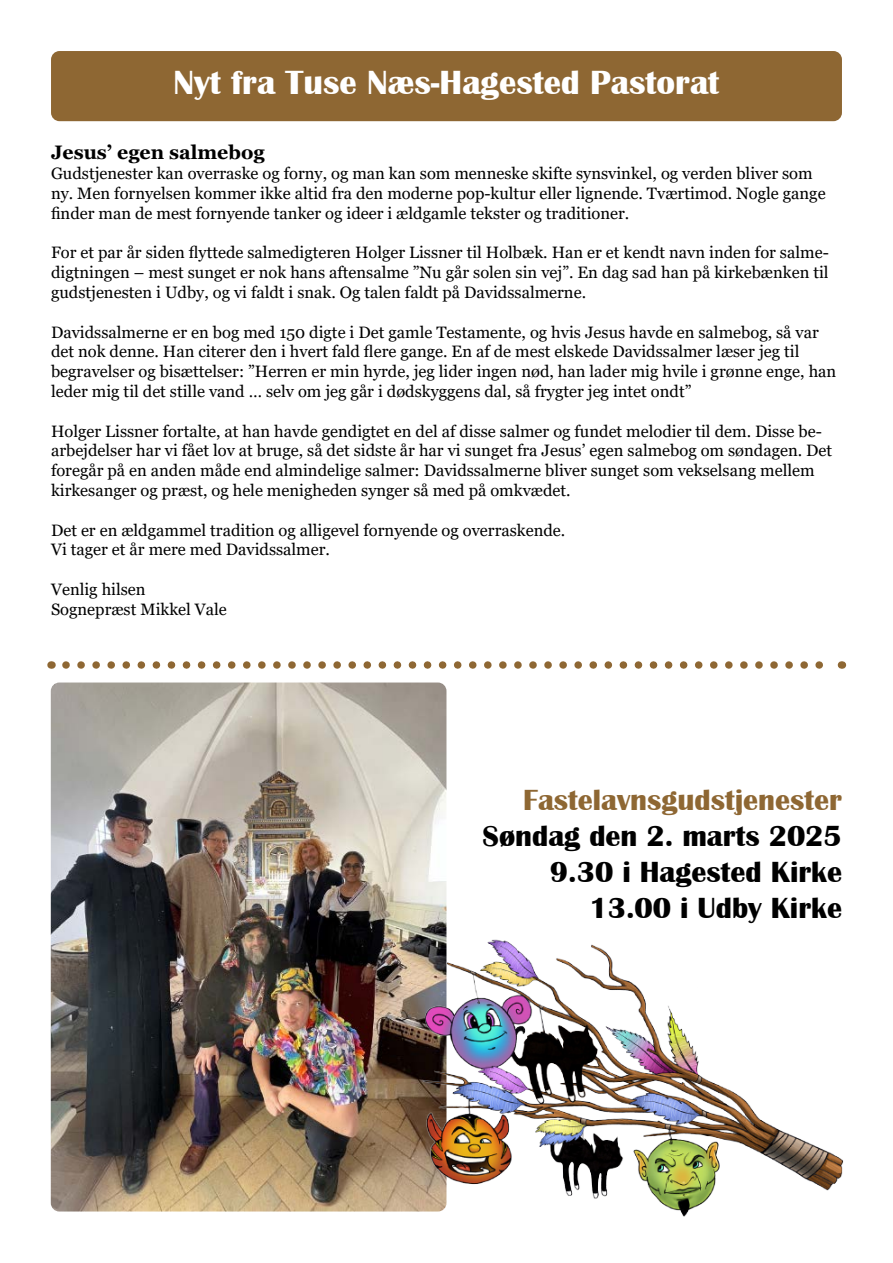
<style>
.page{position:relative;width:893px;height:1263px;background:#fff}
.page>*{position:absolute;margin:0;border:0;box-sizing:border-box;transform-origin:0 0}
.t1{font:700 34.5px "Britannic";color:#fff}
.t2{font:700 30px/36px "Britannic";color:#000;text-align:right}
.t3{font:700 30px "Britannic";color:#8e6733}
.t4{font:700 19.5px "Georgia";color:#000}
.t5{font:16.5px/19.8px "Georgia";color:#000}
</style>
<div class="page">
<div style="left:51px;top:51px;width:791px;height:70px;background:#8e6733;border-radius:9px"></div>
<img style="left:51px;top:682px;width:395px;height:529px">
<img style="left:400px;top:935px;width:444px;height:282px">
<svg style="left:66px;top:661px;width:757px;height:8px"></svg>
<h1 class="t1" style="left:174px;top:63px;width:547px">Nyt fra Tuse Næs-Hagested Pastorat</h1>
<p class="t4" style="left:51px;top:140px;width:215px">Jesus’ egen salmebog</p>
<p class="t5" style="left:51px;top:164px;width:776px">Gudstjenester kan overraske og forny, og man kan som menneske skifte synsvinkel, og verden bliver som ny. Men fornyelsen kommer ikke altid fra den moderne pop-kultur eller lignende. Tværtimod. Nogle gange finder man de mest fornyende tanker og ideer i ældgamle tekster og traditioner.</p>
<p class="t5" style="left:51px;top:243px;width:779px;text-align:justify">For et par år siden flyttede salmedigteren Holger Lissner til Holbæk. Han er et kendt navn inden for salme&shy;digtningen – mest sunget er nok hans aftensalme ”Nu går solen sin vej”. En dag sad han på kirkebænken til gudstjenesten i Udby, og vi faldt i snak. Og talen faldt på Davidssalmerne.</p>
<p class="t5" style="left:51px;top:322px;width:787px">Davidssalmerne er en bog med 150 digte i Det gamle Testamente, og hvis Jesus havde en salmebog, så var det nok denne. Han citerer den i hvert fald flere gange. En af de mest elskede Davidssalmer læser jeg til begravelser og bisættelser: ”Herren er min hyrde, jeg lider ingen nød, han lader mig hvile i grønne enge, han leder mig til det stille vand … selv om jeg går i dødskyggens dal, så frygter jeg intet ondt”</p>
<p class="t5" style="left:51px;top:421px;width:783px">Holger Lissner fortalte, at han havde gendigtet en del af disse salmer og fundet melodier til dem. Disse be&shy;arbejdelser har vi fået lov at bruge, så det sidste år har vi sunget fra Jesus’ egen salmebog om søndagen. Det foregår på en anden måde end almindelige salmer: Davidssalmerne bliver sunget som vekselsang mellem kirkesanger og præst, og hele menigheden synger så med på omkvædet.</p>
<p class="t5" style="left:51px;top:520px;width:516px">Det er en ældgammel tradition og alligevel fornyende og overraskende.<br>Vi tager et år mere med Davidssalmer.</p>
<p class="t5" style="left:51px;top:580px;width:177px">Venlig hilsen<br>Sognepræst Mikkel Vale</p>
<h2 class="t3" style="left:523px;top:783px;width:320px">Fastelavnsgudstjenester</h2>
<h2 class="t2" style="left:483px;top:818px;width:361px">Søndag den 2. marts 2025<br>9.30 i Hagested Kirke<br>13.00 i Udby Kirke</h2>
</div>
